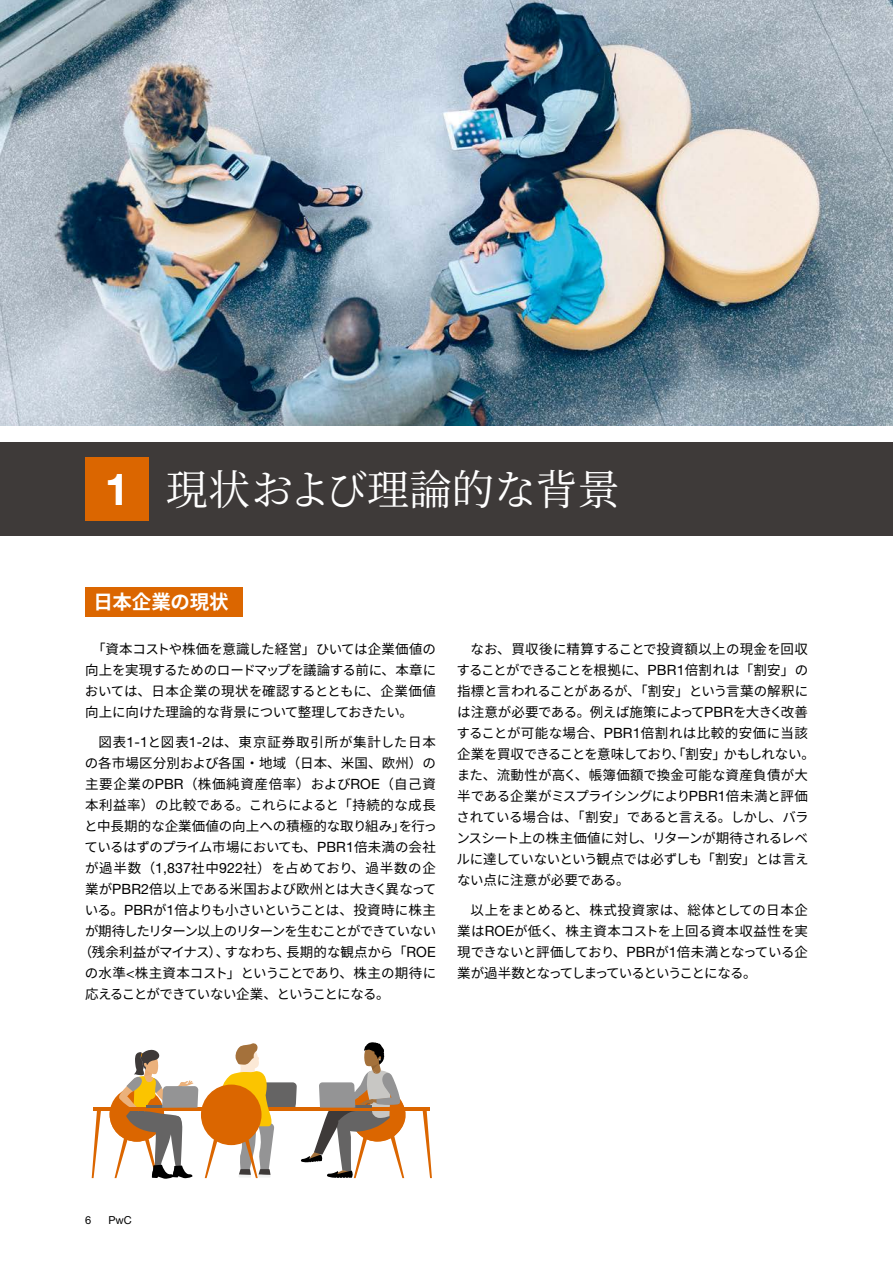
<style>
.page{position:relative;width:893px;height:1263px;background:#fff}
.page>*{position:absolute;margin:0;border:0;box-sizing:border-box;transform-origin:0 0}
.t1{font:42px "Noto Serif CJ Kjp";letter-spacing:.01em;color:#fff}
.t2{font:700 19.5px "Noto Sans CJ Kjp";letter-spacing:-.005em;color:#fff}
.t3{font:13.5px/21px "Noto Sans CJ Kjp";letter-spacing:-.015em;color:#000;text-align:justify}
.t4{font:13.5px "Noto Sans CJ Kjp";letter-spacing:.045em;color:#000}
.t5{font:13.5px "Noto Sans CJ Kjp";letter-spacing:-.05em;color:#000}
.t6{font:13.5px "Noto Sans CJ Kjp";letter-spacing:-.085em;color:#000}
.t7{font:13.5px "Noto Sans CJ Kjp";letter-spacing:.065em;color:#000}
.t8{font:13.5px "Noto Sans CJ Kjp";letter-spacing:.05em;color:#000}
.t9{font:13.5px "Noto Sans CJ Kjp";letter-spacing:.005em;color:#000}
.t10{font:13.5px "Noto Sans CJ Kjp";letter-spacing:.01em;color:#000}
.t11{font:13.5px "Noto Sans CJ Kjp";letter-spacing:.02em;color:#000}
.t12{font:13.5px "Noto Sans CJ Kjp";letter-spacing:-.08em;color:#000}
.t13{font:10.95px "Helvetica Neue LT Std";color:#000}
.s1{font-family:"Helvetica Neue";font-weight:700;font-size:44.1px}
.s2{font-family:"Helvetica Neue LT Std";font-size:14.1px}
</style>
<div class="page">
<img style="left:0;top:0;width:893px;height:425px">
<svg style="left:92px;top:1111px;width:9px;height:67px"></svg>
<svg style="left:422px;top:1111px;width:10px;height:67px"></svg>
<hr style="left:93px;top:1107px;width:337px;height:4px;background:#db6600">
<div style="left:201px;top:1084px;width:60px;height:61px;background:#db6600;border-radius:50%"></div>
<svg style="left:205px;top:1042px;width:201px;height:136px"></svg>
<svg style="left:110px;top:1049px;width:88px;height:130px"></svg>
<div style="left:0;top:442px;width:893px;height:94px;background:#3e3a39"></div>
<div style="left:85px;top:457px;width:64px;height:64px;background:#db6600"></div>
<div style="left:85px;top:587px;width:157px;height:30px;background:#db6600"></div>
<h1 class="t1" style="left:105px;top:466px;width:517px"><span class="s1">1</span> 現状および理論的な背景</h1>
<h2 class="t2" style="left:94px;top:591px;width:137px">日本企業の現状</h2>
<p class="t3" style="left:85px;top:639px;width:353px;text-indent:7px">「資本コストや株価を意識した経営」ひいては企業価値の向上を実現するためのロードマップを議論する前に、本章においては、日本企業の現状を確認するとともに、企業価値向上に向けた理論的な背景について整理しておきたい。</p>
<p class="t7" style="left:99px;top:734px;width:339px">図表<span class="s2">1-1</span>と図表<span class="s2">1-2</span>は、東京証券取引所が集計した日本</p>
<p class="t10" style="left:85px;top:755px;width:353px">の各市場区分別および各国・地域（日本、米国、欧州）の</p>
<p class="t8" style="left:85px;top:776px;width:352px">主要企業の<span class="s2">PBR</span>（株価純資産倍率）および<span class="s2">ROE</span>（自己資</p>
<p class="t11" style="left:85px;top:797px;width:352px">本利益率）の比較である。これらによると「持続的な成長</p>
<p class="t9" style="left:85px;top:818px;width:354px">と中長期的な企業価値の向上への積極的な取り組み」を行っ</p>
<p class="t3" style="left:84px;top:836px;width:353px">ているはずのプライム市場においても、<span class="s2">PBR1</span>倍未満の会社</p>
<p class="t4" style="left:85px;top:860px;width:352px">が過半数（<span class="s2">1,837</span>社中<span class="s2">922</span>社）を占めており、過半数の企</p>
<p class="t3" style="left:85px;top:878px;width:353px">業が<span class="s2">PBR2</span>倍以上である米国および欧州とは大きく異なって</p>
<p class="t5" style="left:85px;top:902px;width:353px">いる。<span class="s2">PBR</span>が<span class="s2">1</span>倍よりも小さいということは、投資時に株主</p>
<p class="t6" style="left:85px;top:923px;width:353px">が期待したリターン以上のリターンを生むことができていない</p>
<p class="t3" style="left:79px;top:941px;width:359px">（残余利益がマイナス）、すなわち、長期的な観点から「<span class="s2">ROE</span></p>
<p class="t3" style="left:85px;top:962px;width:353px">の水準<span class="s2">&lt;</span>株主資本コスト」ということであり、株主の期待に</p>
<p class="t12" style="left:85px;top:986px;width:306px">応えることができていない企業、ということになる。</p>
<p class="t3" style="left:456px;top:639px;width:360px;text-align:left;text-indent:14px">なお、買収後に精算することで投資額以上の現金を回収することができることを根拠に、<span class="s2">PBR1</span>倍割れは「割安」の指標と言われることがあるが、「割安」という言葉の解釈には注意が必要である。例えば施策によって<span class="s2">PBR</span>を大きく改善することが可能な場合、<span class="s2">PBR1</span>倍割れは比較的安価に当該企業を買収できることを意味しており、「割安」かもしれない。また、流動性が高く、帳簿価額で換金可能な資産負債が大半である企業がミスプライシングにより<span class="s2">PBR1</span>倍未満と評価されている場合は、「割安」であると言える。しかし、バランスシート上の株主価値に対し、リターンが期待されるレベルに達していないという観点では必ずしも「割安」とは言えない点に注意が必要である。</p>
<p class="t3" style="left:457px;top:899px;width:352px;text-indent:14px">以上をまとめると、株式投資家は、総体としての日本企業は<span class="s2">ROE</span>が低く、株主資本コストを上回る資本収益性を実現できないと評価しており、<span class="s2">PBR</span>が<span class="s2">1</span>倍未満となっている企業が過半数となってしまっているということになる。</p>
<p class="t13" style="left:85px;top:1214px;width:8px">6</p>
<p class="t13" style="left:108px;top:1214px;width:25px">PwC</p>
</div>
